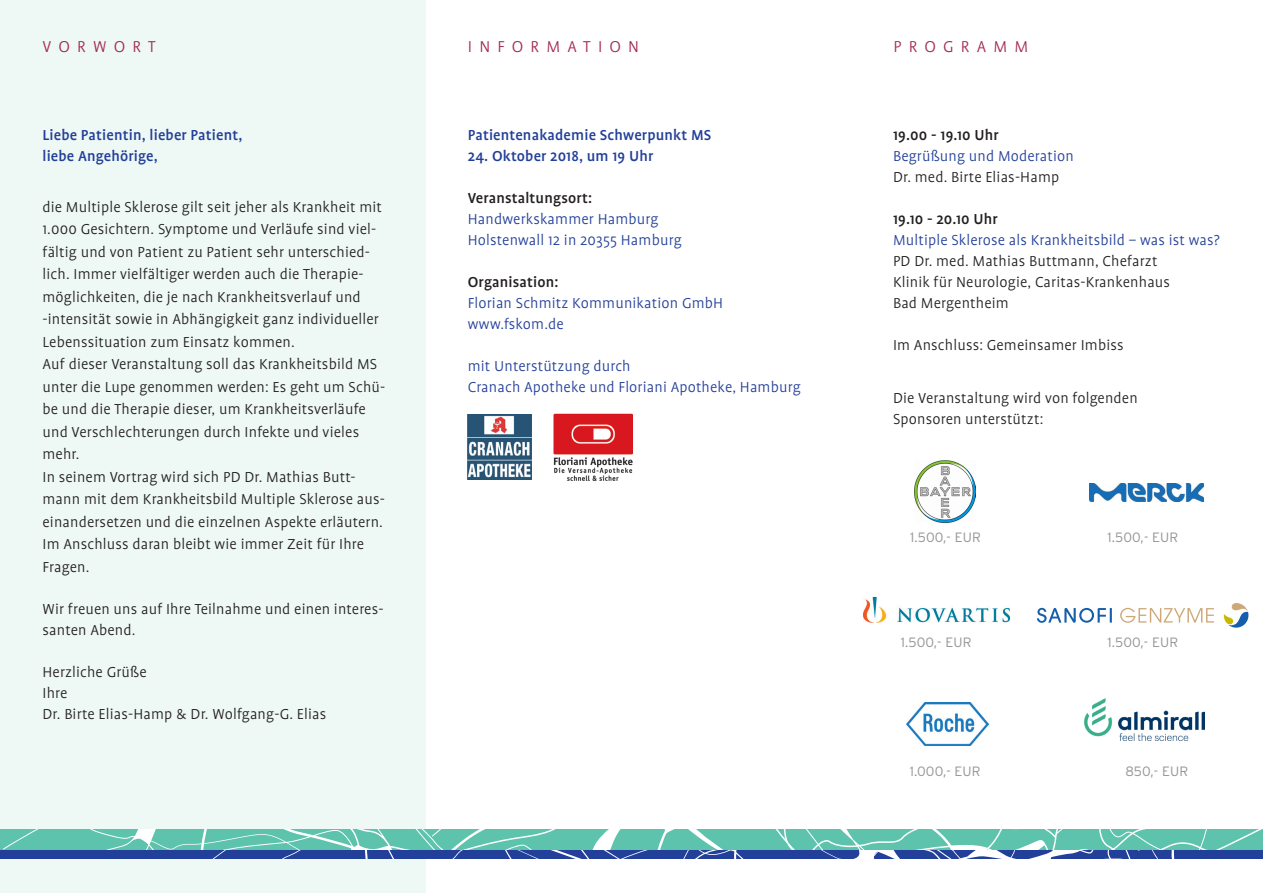
<style>
.page{position:relative;width:1263px;height:893px;background:#fff}
.page>*{position:absolute;margin:0;border:0;box-sizing:border-box;transform-origin:0 0}
.t1{font:300 18px "Profile";letter-spacing:.4em;color:#a52957}
.t2{font:300 16.5px/22.5px "Profile";letter-spacing:.01em;color:#231f20}
.t3{font:300 16.5px/21px "Profile";letter-spacing:.01em;color:#223f99}
.t4{font:500 16.5px/21px "Profile";letter-spacing:.01em;color:#223f99}
.t5{font:500 16.5px "Profile";letter-spacing:.01em;color:#231f20}
.t6{font:300 13.5px "Interstate";letter-spacing:.01em;color:#939598}
</style>
<div class="page">
<div style="left:0;top:0;width:425px;height:893px;background:#eef8f5"></div>
<svg style="left:0;top:829px;width:1263px;height:30px"></svg>
<img style="left:468px;top:414px;width:63px;height:66px">
<img style="left:553px;top:413px;width:79px;height:67px">
<img style="left:1084px;top:698px;width:120px;height:42px">
<img style="left:863px;top:597px;width:146px;height:26px">
<img style="left:1090px;top:483px;width:114px;height:18px">
<svg style="left:1037px;top:608px;width:75px;height:15px"></svg>
<svg style="left:1120px;top:608px;width:94px;height:15px"></svg>
<svg style="left:1224px;top:603px;width:24px;height:25px"></svg>
<img style="left:906px;top:702px;width:83px;height:43px">
<img style="left:914px;top:461px;width:61px;height:61px">
<p class="t1" style="left:43px;top:38px;width:115px">VORWORT</p>
<p class="t1" style="left:468px;top:38px;width:173px">INFORMATION</p>
<p class="t1" style="left:893px;top:38px;width:136px">PROGRAMM</p>
<p class="t4" style="left:43px;top:125px;width:201px">Liebe Patientin, lieber Patient, liebe Angehörige,</p>
<p class="t2" style="left:43px;top:195px;width:344px">die Multiple Sklerose gilt seit jeher als Krankheit mit 1.000 Gesichtern. Symptome und Verläufe sind viel&shy;fältig und von Patient zu Patient sehr unterschied&shy;lich. Immer vielfältiger werden auch die Therapie&shy;möglichkeiten, die je nach Krankheitsverlauf und -intensität sowie in Abhängigkeit ganz individueller Lebenssituation zum Einsatz kommen.<br>Auf dieser Veranstaltung soll das Krankheitsbild MS unter die Lupe genommen werden: Es geht um Schü&shy;be und die Therapie dieser, um Krankheitsverläufe und Verschlechterungen durch Infekte und vieles mehr.<br>In seinem Vortrag wird sich PD Dr. Mathias Butt&shy;mann mit dem Krankheitsbild Multiple Sklerose aus&shy;einandersetzen und die einzelnen Aspekte erläutern.<br>Im Anschluss daran bleibt wie immer Zeit für Ihre Fragen.</p>
<p class="t2" style="left:43px;top:598px;width:342px;line-height:21px">Wir freuen uns auf Ihre Teilnahme und einen interes&shy;santen Abend.</p>
<p class="t2" style="left:43px;top:661px;width:285px;line-height:21px">Herzliche Grüße<br>Ihre<br>Dr. Birte Elias-Hamp &amp; Dr. Wolfgang-G. Elias</p>
<p class="t4" style="left:468px;top:125px;width:245px">Patientenakademie Schwerpunkt MS</p>
<p class="t4" style="left:468px;top:146px;width:187px">24. Oktober 2018, um 19 Uhr</p>
<p class="t5" style="left:468px;top:190px;width:126px">Veranstaltungsort:</p>
<p class="t3" style="left:468px;top:209px;width:216px">Handwerkskammer Hamburg<br>Holstenwall 12 in 20355 Hamburg</p>
<p class="t5" style="left:468px;top:274px;width:92px">Organisation:</p>
<p class="t3" style="left:468px;top:293px;width:257px">Florian Schmitz Kommunikation GmbH www.fskom.de</p>
<p class="t3" style="left:468px;top:356px;width:335px">mit Unterstützung durch<br>Cranach Apotheke und Floriani Apotheke, Hamburg</p>
<p class="t5" style="left:893px;top:127px;width:107px">19.00 - 19.10 Uhr</p>
<p class="t3" style="left:893px;top:146px;width:182px">Begrüßung und Moderation</p>
<p class="t2" style="left:893px;top:166px;width:168px">Dr. med. Birte Elias-Hamp</p>
<p class="t5" style="left:893px;top:211px;width:106px">19.10 - 20.10 Uhr</p>
<p class="t3" style="left:893px;top:230px;width:328px">Multiple Sklerose als Krankheitsbild – was ist was?</p>
<p class="t2" style="left:893px;top:251px;width:279px;line-height:21px">PD Dr. med. Mathias Buttmann, Chefarzt<br>Klinik für Neurologie, Caritas-Krankenhaus<br>Bad Mergentheim</p>
<p class="t2" style="left:893px;top:334px;width:232px">Im Anschluss: Gemeinsamer Imbiss</p>
<p class="t2" style="left:893px;top:388px;width:246px;line-height:21px">Die Veranstaltung wird von folgenden<br>Sponsoren unterstützt:</p>
<p class="t6" style="left:910px;top:530px;width:72px">1.500,- EUR</p>
<p class="t6" style="left:1107px;top:530px;width:72px">1.500,- EUR</p>
<p class="t6" style="left:901px;top:634px;width:72px">1.500,- EUR</p>
<p class="t6" style="left:910px;top:764px;width:73px">1.000,- EUR</p>
<p class="t6" style="left:1107px;top:634px;width:72px">1.500,- EUR</p>
<p class="t6" style="left:1125px;top:764px;width:64px">850,- EUR</p>
</div>
